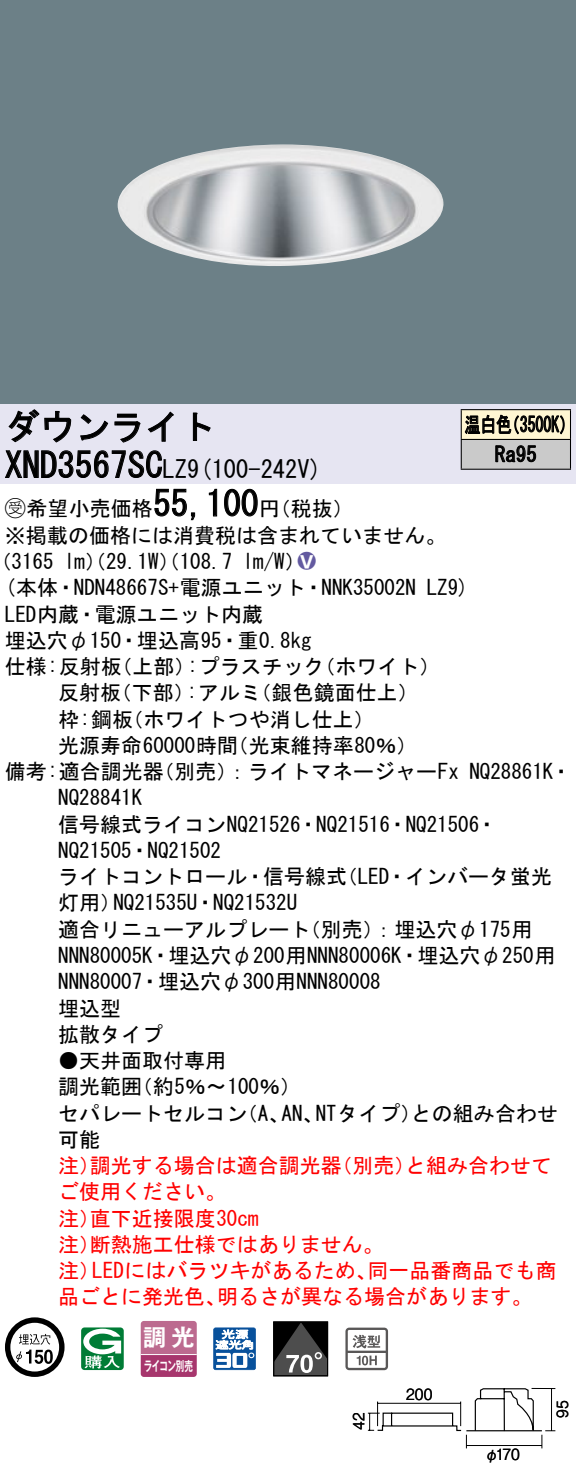
<style>
.page{position:relative;width:576px;height:1473px;background:#fff}
.page>*{position:absolute;margin:0;border:0;box-sizing:border-box;transform-origin:0 0}
.t1{font:35px "MS Gothic";color:#000}
.t2{font:24.5px "MS Gothic";color:#000}
.t3{font:23.1px "Gothic MB101 Pro De Bold 90 pv RKSJ H";color:#fff}
.t4{font:21px/26.2px "MS Gothic";color:#000}
.t5{font:21px/26.2px "MS Gothic";color:#f00}
.t6{font:21px/29.8px "MS Gothic";color:#000;scale:.75 1}
.t7{font:21px "Ford Classification 1";color:#635aa0}
.t8{font:15.4px "Gothic BBB Pro Medium 90 pv RKSJ H";letter-spacing:-.005em;color:#000;scale:.9 1}
.t9{font:13.3px "Gothic MB101 Pro De Bold 90 pv RKSJ H";letter-spacing:-.05em;color:#fff;scale:.65 1}
.s1{font-size:24.5px}
.s2{font-family:"Ford Classification 1"}
.s3{color:#fff}
</style>
<div class="page">
<div style="left:0;top:0;width:575px;height:404px;background:#6c8087"></div>
<img style="left:118px;top:144px;width:326px;height:122px">
<div style="left:0;top:404px;width:575px;height:79px;background:#e6e5f2"></div>
<svg style="left:8px;top:409px;width:64px;height:34px"></svg>
<svg style="left:80px;top:413px;width:60px;height:30px"></svg>
<svg style="left:147px;top:411px;width:26px;height:31px"></svg>
<svg style="left:192px;top:412px;width:19px;height:29px"></svg>
<svg style="left:5px;top:450px;width:157px;height:28px"></svg>
<svg style="left:154px;top:488px;width:42px;height:32px"></svg>
<svg style="left:208px;top:488px;width:9px;height:29px"></svg>
<svg style="left:224px;top:488px;width:34px;height:29px"></svg>
<svg style="left:5px;top:1317px;width:59px;height:59px"></svg>
<svg style="left:44px;top:1349px;width:9px;height:14px"></svg>
<svg style="left:81px;top:1327px;width:43px;height:42px"></svg>
<svg style="left:140px;top:1321px;width:56px;height:55px;background:#b65a85"></svg>
<hr style="left:141px;top:1353px;width:55px;height:1px;background:#fff">
<svg style="left:213px;top:1327px;width:43px;height:42px"></svg>
<div style="left:273px;top:1321px;width:55px;height:54px;border:1px solid #000"></div>
<svg style="left:273px;top:1322px;width:54px;height:53px;background:#3f3f3f"></svg>
<svg style="left:345px;top:1327px;width:43px;height:42px"></svg>
<div style="left:461px;top:409px;width:109px;height:30px;background:#fff6d2"></div>
<div style="left:461px;top:439px;width:109px;height:30px;background:#cacaca"></div>
<hr style="left:460px;top:409px;width:110px;height:1px;background:#000">
<hr style="left:569px;top:410px;width:2px;height:29px;background:#000">
<hr style="left:460px;top:439px;width:110px;height:1px;background:#000">
<hr style="left:569px;top:440px;width:2px;height:28px;background:#000">
<hr style="left:460px;top:468px;width:110px;height:2px;background:#000">
<svg style="left:460px;top:410px;width:104px;height:58px"></svg>
<hr style="left:466px;top:1429px;width:75px;height:1px;background:#000">
<hr style="left:466px;top:1444px;width:75px;height:1px;background:#000">
<svg style="left:474px;top:1387px;width:81px;height:60px"></svg>
<svg style="left:368px;top:1401px;width:99px;height:46px"></svg>
<h1 class="t1" style="left:5px;top:409px;width:212px">ダウンライト</h1>
<p class="t2" style="left:187px;top:456px;width:136px">(9 100-242 (V</p>
<h1 class="t1" style="left:5px;top:447px;width:184px">XND3567SC<span class="s1">LZ</span></h1>
<h1 class="t1" style="left:153px;top:486px;width:106px">55,100</h1>
<p class="t4" style="left:5px;top:495px;width:442px"><span class="s2">B</span>希望小売価格<br>※掲載の価格には消費税は含まれていません。</p>
<p class="t7" style="left:298px;top:550px;width:19px">2<span class="s3">8</span></p>
<p class="t4" style="left:259px;top:495px;width:96px">（円税抜(</p>
<p class="t4" style="left:243px;top:548px;width:64px">l m (W/</p>
<p class="t4" style="left:-9px;top:548px;width:65px">（3165</p>
<p class="t4" style="left:64px;top:548px;width:169px">lm）（29.1 ）（W 108.7</p>
<p class="t6" style="left:494px;top:409px;width:57px;text-indent:-30px">温白色<br>Ra95</p>
<p class="t6" style="left:504px;top:409px;width:96px">（3500 (K</p>
<p class="t4" style="left:5px;top:574px;width:412px">(本体・NDN48667 +S 電源ユニット・NNK35002N</p>
<p class="t4" style="left:5px;top:600px;width:259px">LED内蔵・電源ユニット内蔵</p>
<p class="t4" style="left:5px;top:627px;width:308px">埋込穴φ150・埋込高95・重0.8kg</p>
<p class="t4" style="left:314px;top:653px;width:127px">（ホワイト(</p>
<p class="t4" style="left:426px;top:574px;width:44px">LZ (9</p>
<p class="t4" style="left:187px;top:653px;width:139px">:プラスチック</p>
<p class="t4" style="left:5px;top:653px;width:118px">仕様:反射板</p>
<p class="t4" style="left:111px;top:653px;width:85px">（上部）</p>
<p class="t4" style="left:58px;top:679px;width:64px">反射板</p>
<p class="t4" style="left:111px;top:679px;width:85px">（下部）</p>
<p class="t4" style="left:187px;top:679px;width:76px">:アルミ</p>
<p class="t4" style="left:250px;top:679px;width:169px">（銀色鏡面仕上(</p>
<p class="t4" style="left:58px;top:705px;width:76px">枠:鋼板</p>
<p class="t4" style="left:122px;top:705px;width:253px">（ホワイトつや消し仕上(</p>
<p class="t4" style="left:58px;top:732px;width:181px">光源寿命60000時間</p>
<p class="t4" style="left:227px;top:732px;width:191px">（光束維持率80％(</p>
<p class="t4" style="left:153px;top:758px;width:307px">（別売：）ライトマネージャーFx</p>
<p class="t4" style="left:5px;top:758px;width:160px">備考:適合調光器</p>
<p class="t4" style="left:58px;top:784px;width:85px">NQ28841K</p>
<p class="t4" style="left:58px;top:810px;width:441px">信号線式ライコンNQ21526・NQ21516・NQ21506・</p>
<p class="t4" style="left:58px;top:837px;width:164px">NQ21505・NQ21502</p>
<p class="t4" style="left:336px;top:863px;width:217px">（LED・インバータ蛍光</p>
<p class="t4" style="left:469px;top:758px;width:104px">NQ28861 ・K</p>
<p class="t4" style="left:58px;top:863px;width:290px;text-align:center">ライトコントロール・信号線式<br>NQ21535 ・U NQ21532U</p>
<p class="t4" style="left:58px;top:889px;width:64px">灯用）</p>
<p class="t4" style="left:58px;top:915px;width:498px">適合リニューアルプレート<br>NNN80005 ・K 埋込穴φ200用NNN80006 ・K 埋込穴φ250用<br>NNN80007・埋込穴φ300用NNN80008<br>埋込型<br>拡散タイプ</p>
<p class="t4" style="left:132px;top:1047px;width:171px;text-indent:-73px">●天井面取付専用<br>（約5％〜100％(</p>
<p class="t4" style="left:300px;top:915px;width:234px">（別売：）埋込穴φ175用</p>
<p class="t4" style="left:58px;top:1073px;width:85px">調光範囲</p>
<p class="t4" style="left:315px;top:1099px;width:107px">NTタイプ）</p>
<p class="t4" style="left:411px;top:1099px;width:148px">との組み合わせ</p>
<p class="t4" style="left:58px;top:1099px;width:190px">セパレートセルコン可能</p>
<p class="t4" style="left:237px;top:1099px;width:54px">（、A</p>
<p class="t4" style="left:281px;top:1099px;width:43px">AN、</p>
<p class="t5" style="left:90px;top:1152px;width:253px">調光する場合は適合調光器</p>
<p class="t5" style="left:331px;top:1152px;width:85px">（別売）</p>
<p class="t5" style="left:405px;top:1152px;width:148px">と組み合わせて</p>
<p class="t5" style="left:58px;top:1152px;width:43px">注）</p>
<p class="t5" style="left:58px;top:1178px;width:169px">ご使用ください。</p>
<p class="t5" style="left:90px;top:1204px;width:170px">直下近接限度30cm</p>
<p class="t5" style="left:90px;top:1204px;width:295px;text-indent:-32px">注）<br>断熱施工仕様ではありません。</p>
<p class="t5" style="left:58px;top:1230px;width:43px">注）</p>
<p class="t5" style="left:92px;top:1257px;width:286px">LEDにはバラツキがあるため、</p>
<p class="t5" style="left:367px;top:1257px;width:190px">同一品番商品でも商</p>
<p class="t5" style="left:58px;top:1257px;width:43px">注）</p>
<p class="t5" style="left:58px;top:1283px;width:169px">品ごとに発光色、</p>
<p class="t5" style="left:217px;top:1283px;width:317px">明るさが異なる場合があります。</p>
<p class="t3" style="left:143px;top:1317px;width:53px">調光</p>
<p class="t9" style="left:144px;top:1354px;width:77px">ライコン別売</p>
<p class="t8" style="left:346px;top:1429px;width:21px;rotate:-90deg">42</p>
<p class="t8" style="left:406px;top:1381px;width:31px">200</p>
<p class="t8" style="left:495px;top:1441px;width:28px">170</p>
<p class="t8" style="left:484px;top:1441px;width:17px">φ</p>
<p class="t8" style="left:550px;top:1417px;width:20px;rotate:-90deg">95</p>
</div>
